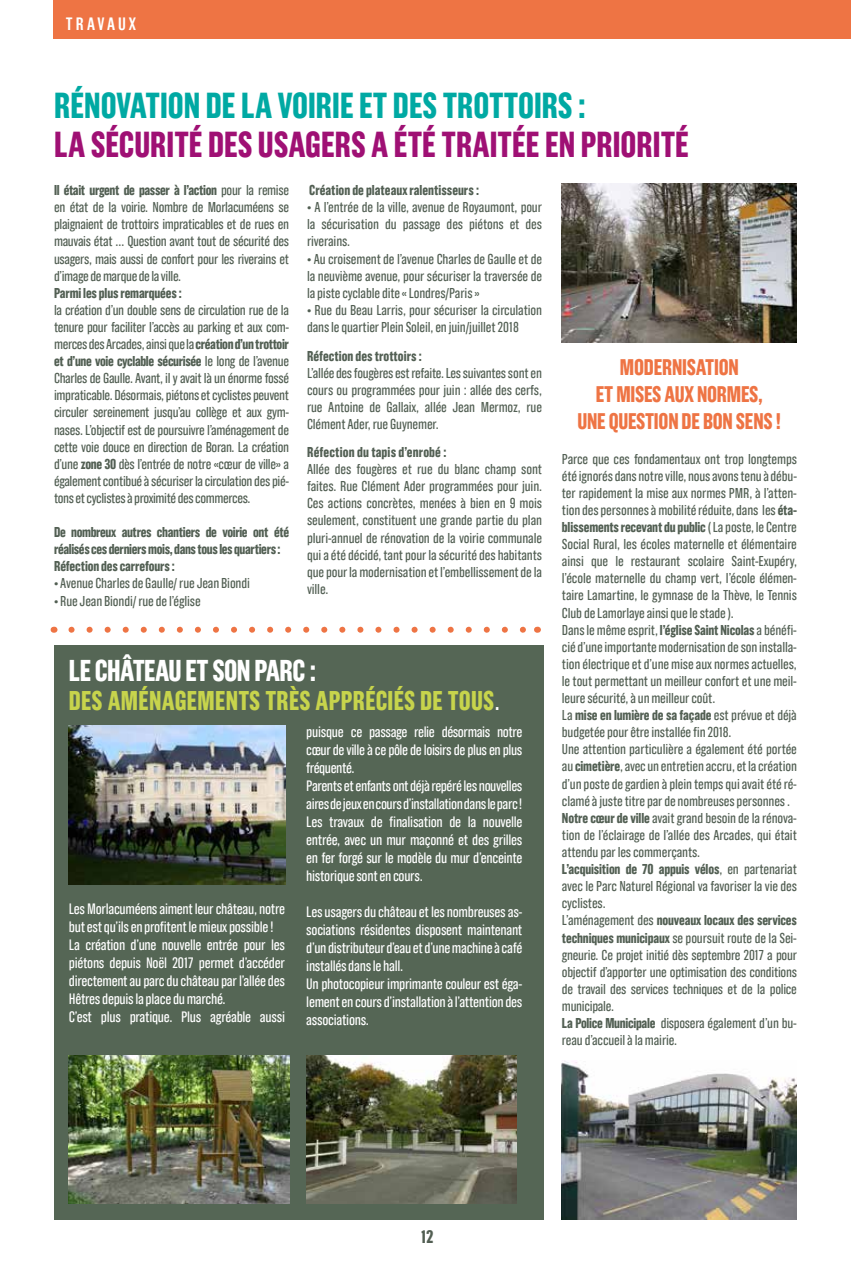
<style>
.page{position:relative;width:851px;height:1263px;background:#fff}
.page>*{position:absolute;margin:0;border:0;box-sizing:border-box;transform-origin:0 0}
.t1{font:700 36px "Grotzec Cond";color:#9f1074}
.t2{font:700 36px "Grotzec Cond";color:#00a9a3}
.t3{font:700 30px "Grotzec Cond";letter-spacing:-.02em;color:#fff}
.t4{font:700 27px "Grotzec Cond";letter-spacing:.01em;color:#c7d44c}
.t5{font:700 22.5px/27px "Grotzec Cond";letter-spacing:-.01em;color:#ee7444;text-align:center}
.t6{font:700 18px "Grotzec Cond";color:#525f53}
.t7{font:600 17.85px "Grotzec Cond";letter-spacing:.165em;color:#fff}
.t8{font:15px/18px "Grotzec Cond";letter-spacing:-.02em;color:#fff}
.t9{font:14.25px/17.1px "Grotzec Cond";letter-spacing:-.01em;color:#525f53;text-align:justify}
.t10{font:700 14.25px/17.1px "Grotzec Cond";letter-spacing:-.01em;color:#525f53}
.t11{font:700 14.25px "Grotzec Cond";letter-spacing:.01em;color:#525f53}
.s1{font-weight:700}
.s2{font-weight:400;color:#fff}
</style>
<div class="page">
<div style="left:53px;top:0;width:797px;height:38px;background:#ee7444"></div>
<hr style="left:850px;top:0;width:1px;height:38px;background:#ee7444">
<div style="left:54px;top:645px;width:489px;height:574px;background:#565"></div>
<img style="left:69px;top:726px;width:216px;height:158px">
<img style="left:69px;top:1055px;width:220px;height:149px">
<img style="left:306px;top:1055px;width:210px;height:149px">
<img style="left:562px;top:184px;width:234px;height:159px">
<img style="left:562px;top:1060px;width:234px;height:159px">
<svg style="left:71px;top:627px;width:455px;height:6px"></svg>
<p class="t7" style="left:66px;top:14px;width:72px">TRAVAUX</p>
<h1 class="t2" style="left:54px;top:84px;width:533px">RÉNOVATION DE LA VOIRIEET DES TROTTOIRS :</h1>
<h1 class="t1" style="left:54px;top:123px;width:636px">LA SÉCURITÉ DES USAGERS A ÉTÉ TRAITÉE EN PRIORITÉ</h1>
<p class="t9" style="left:54px;top:181px;width:236px"><span class="s1">Il était urgent de passer à l’action</span> pour la remise en état de la voirie. Nombre de Morlacuméens se plaignaient de trottoirs impraticables et de rues en mauvais état … Question avant tout de sécurité des usagers, mais aussi de confort pour les riverains et d’image de marque de la ville.</p>
<p class="t10" style="left:54px;top:284px;width:129px">Parmi les plus remarquées :</p>
<p class="t9" style="left:54px;top:301px;width:236px">la création d’un double sens de circulation rue de la tenure pour faciliter l’accès au parking et aux com&shy;merces des Arcades, ainsi que la <span class="s1">création d’un trottoir et d’une voie cyclable sécurisée</span> le long de l’avenue Charles de Gaulle. Avant, il y avait là un énorme fossé impraticable. Désormais, piétons et cyclistes peuvent circuler sereinement jusqu’au collège et aux gym&shy;nases. L’objectif est de poursuivre l’aménagement de cette voie douce en direction de Boran. La création d’une <span class="s1">zone 30</span> dès l’entrée de notre «cœur de ville» a également contibué à sécuriser la circulation des pié&shy;tons et cyclistes à proximité des commerces.</p>
<p class="t10" style="left:54px;top:523px;width:236px">De nombreux autres chantiers de voirie ont été réalisés ces derniers mois, dans tous les quartiers :<br>Réfection des carrefours :</p>
<p class="t9" style="left:54px;top:575px;width:197px">• Avenue Charles de Gaulle/ rue Jean Biondi</p>
<p class="t9" style="left:54px;top:592px;width:148px">• Rue Jean Biondi/ rue de l’église</p>
<p class="t10" style="left:309px;top:181px;width:171px">Création de plateaux ralentisseurs :</p>
<p class="t9" style="left:307px;top:198px;width:236px">• A l’entrée de la ville, avenue de Royaumont, pour la sécurisation du passage des piétons et des riverains.</p>
<p class="t9" style="left:307px;top:250px;width:236px">• Au croisement de l’avenue Charles de Gaulle et de la neuvième avenue, pour sécuriser la traversée de la piste cyclable dite «Londres/Paris»</p>
<p class="t9" style="left:307px;top:301px;width:236px">• Rue du Beau Larris, pour sécuriser la circulation dans le quartier Plein Soleil, en juin/juillet 2018</p>
<p class="t10" style="left:307px;top:347px;width:116px">Réfection des trottoirs :</p>
<p class="t9" style="left:307px;top:364px;width:236px">L’allée des fougères est refaite. Les suivantes sont en cours ou programmées pour juin : allée des cerfs, rue Antoine de Gallaix, allée Jean Mermoz, rue Clément Ader, rue Guynemer.</p>
<p class="t11" style="left:307px;top:444px;width:141px">Réfection du tapis d’enrobé :</p>
<p class="t9" style="left:307px;top:460px;width:236px">Allée des fougères et rue du blanc champ sont faites. Rue Clément Ader programmées pour juin.<br>Ces actions concrètes, menées à bien en 9 mois seulement, constituent une grande partie du plan pluri-annuel de rénovation de la voirie communale qui a été décidé, tant pour la sécurité des habitants que pour la modernisation et l’embellissement de la ville.</p>
<h2 class="t3" style="left:69px;top:653px;width:248px">LE CHÂTEAU ET SON PARC :</h2>
<h3 class="t4" style="left:69px;top:685px;width:432px">DES AMÉNAGEMENTS TRÈS APPRÉCIÉS DE TOUS<span class="s2">.</span></h3>
<p class="t8" style="left:69px;top:899px;width:217px">Les Morlacuméens aiment leur château, notre but est qu’ils en profitent le mieux possible !<br>La création d’une nouvelle entrée pour les piétons depuis Noël 2017 permet d’accéder directement au parc du château par l’allée des Hêtres depuis la place du marché.<br>C’est plus pratique. Plus agréable aussi</p>
<p class="t8" style="left:306px;top:722px;width:218px">puisque ce passage relie désormais notre cœur de ville à ce pôle de loisirs de plus en plus fréquenté.<br>Parents et enfants ont déjà repéré les nouvelles aires de jeux en cours d’installation dans le parc !<br>Les travaux de finalisation de la nouvelle entrée, avec un mur maçonné et des grilles en fer forgé sur le modèle du mur d’enceinte historique sont en cours.</p>
<p class="t8" style="left:306px;top:902px;width:217px">Les usagers du château et les nombreuses as&shy;sociations résidentes disposent maintenant d’un distributeur d’eau et d’une machine à café installés dans le hall.<br>Un photocopieur imprimante couleur est éga&shy;lement en cours d’installation à l’attention des associations.</p>
<h3 class="t5" style="left:577px;top:353px;width:205px">MODERNISATION<br>ET MISES AUX NORMES,<br>UNE QUESTION DE BON SENS !</h3>
<p class="t9" style="left:562px;top:450px;width:236px;text-align:left">Parce que ces fondamentaux ont trop longtemps été ignorés dans notre ville, nous avons tenu à débu&shy;ter rapidement la mise aux normes PMR, à l’atten&shy;tion des personnes à mobilité réduite, dans les <span class="s1">éta&shy;blissements recevant du public</span> ( La poste, le Centre Social Rural, les écoles maternelle et élémentaire ainsi que le restaurant scolaire Saint-Exupéry, l’école maternelle du champ vert, l’école élémen&shy;taire Lamartine, le gymnase de la Thève, le Tennis Club de Lamorlaye ainsi que le stade ).<br>Dans le même esprit, <span class="s1">l’église Saint Nicolas</span> a bénéfi&shy;cié d’une importante modernisation de son installa&shy;tion électrique et d’une mise aux normes actuelles, le tout permettant un meilleur confort et une meil&shy;leure sécurité, à un meilleur coût.<br>La <span class="s1">mise en lumière de sa façade</span> est prévue et déjà budgetée pour être installée fin 2018.<br>Une attention particulière a également été portée au <span class="s1">cimetière</span>, avec un entretien accru, et la création d’un poste de gardien à plein temps qui avait été ré&shy;clamé à juste titre par de nombreuses personnes .<br><span class="s1">Notre cœur de ville</span> avait grand besoin de la rénova&shy;tion de l’éclairage de l’allée des Arcades, qui était attendu par les commerçants.<br><span class="s1">L’acquisition de 70 appuis vélos</span>, en partenariat avec le Parc Naturel Régional va favoriser la vie des cyclistes.<br>L’aménagement des <span class="s1">nouveaux locaux des services techniques municipaux</span> se poursuit route de la Sei&shy;gneurie. Ce projet initié dès septembre 2017 a pour objectif d’apporter une optimisation des conditions de travail des services techniques et de la police municipale.<br><span class="s1">La Police Municipale</span> disposera également d’un bu&shy;reau d’accueil à la mairie.</p>
<p class="t6" style="left:420px;top:1226px;width:14px">12</p>
</div>
